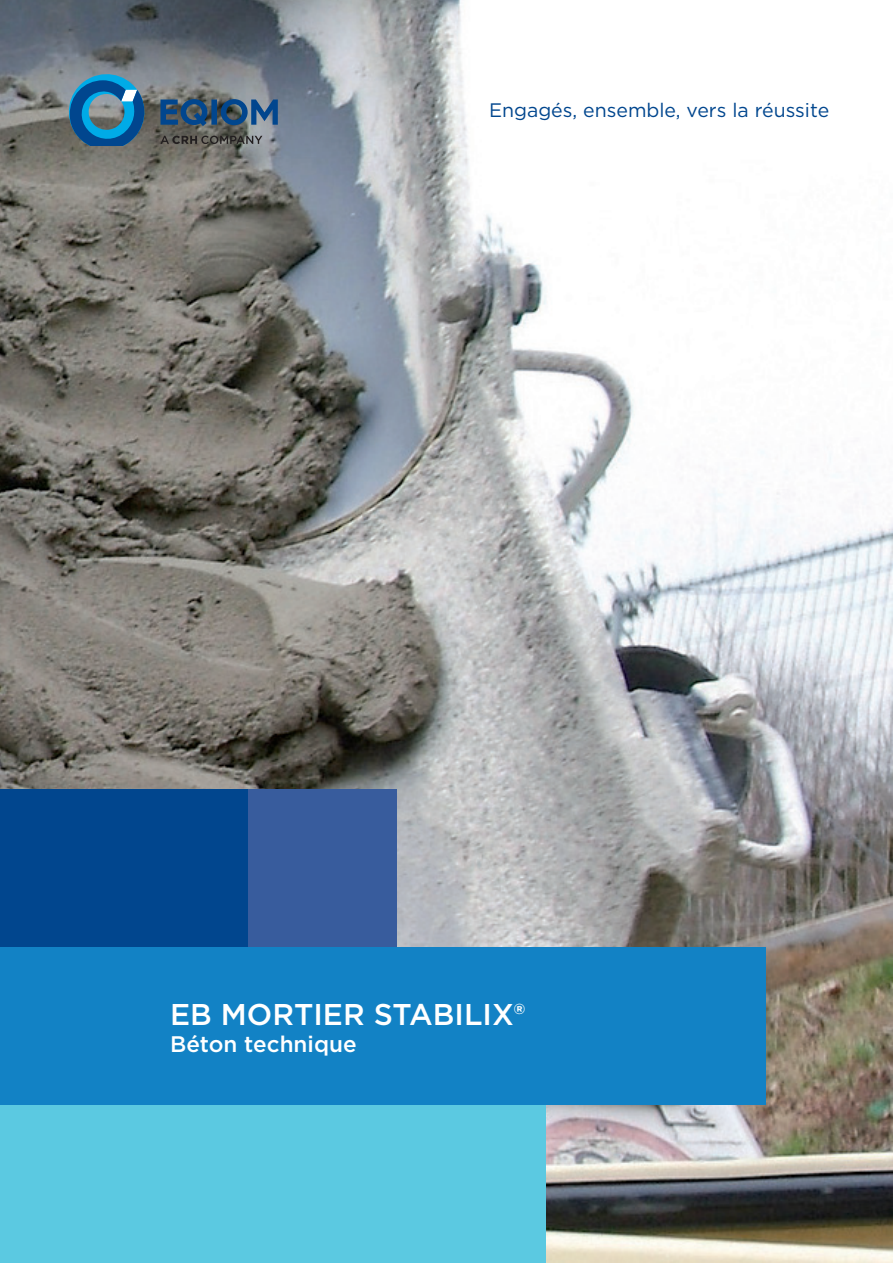
<style>
.page{position:relative;width:893px;height:1263px;background:#fff}
.page>*{position:absolute;margin:0;border:0;box-sizing:border-box;transform-origin:0 0}
.t1{font:500 30px "Gotham";color:#fff}
.t2{font:500 22.5px "Gotham";color:#fff}
.t3{font:19.5px "Gotham";color:#01468e}
</style>
<div class="page">
<img style="left:0;top:0;width:893px;height:1263px">
<svg style="left:160px;top:136px;width:102px;height:8px"></svg>
<svg style="left:64px;top:69px;width:85px;height:77px;background:#437b9c"></svg>
<svg style="left:160px;top:99px;width:118px;height:27px;background:#365a7d"></svg>
<div style="left:0;top:1105px;width:546px;height:158px;background:#5bc9e1"></div>
<div style="left:0;top:947px;width:765px;height:158px;background:#1282c5"></div>
<div style="left:0;top:789px;width:248px;height:158px;background:#01468e"></div>
<div style="left:248px;top:789px;width:149px;height:158px;background:#385c9d"></div>
<p class="t3" style="left:489px;top:97px;width:342px">Engagés, ensemble, vers la réussite</p>
<h1 class="t1" style="left:170px;top:994px;width:357px">EB MORTIER STABILIX®</h1>
<p class="t2" style="left:170px;top:1029px;width:188px">Béton technique</p>
</div>
